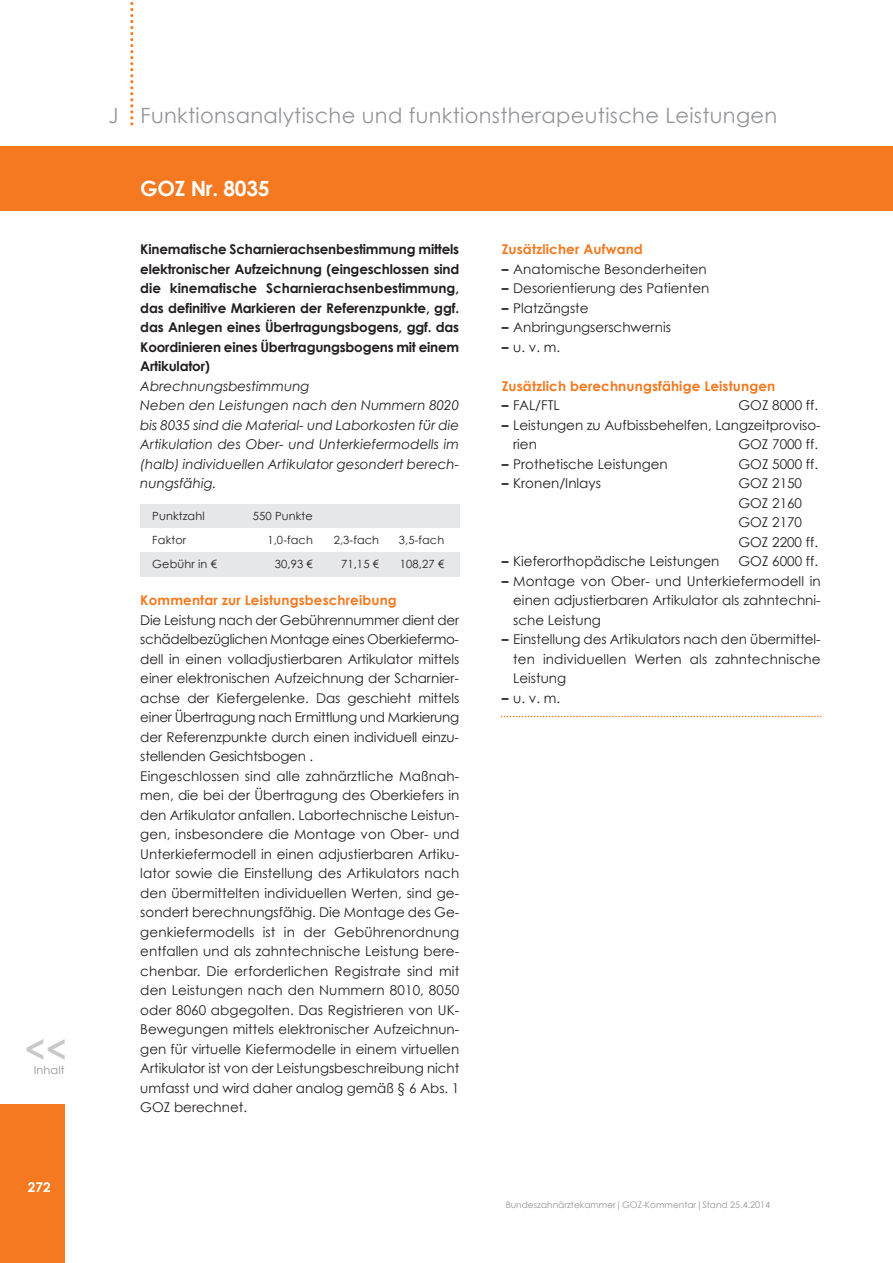
<style>
.page{position:relative;width:893px;height:1263px;background:#fff}
.page>*{position:absolute;margin:0;border:0;box-sizing:border-box;transform-origin:0 0}
.t1{font:700 34.35px "Century Gothic";color:#c7c8ca}
.t2{font:21px "Century Gothic";letter-spacing:.015em;color:#939598}
.t3{font:700 21px "Century Gothic";letter-spacing:-.015em;color:#fff}
.t4{font:13.5px/19.5px "Century Gothic";color:#231f20}
.t5{font:700 13.5px/19.5px "Century Gothic";letter-spacing:-.015em;color:#231f20;text-align:justify}
.t6{font:italic 13.5px/19.5px "Century Gothic";color:#231f20}
.t7{font:700 13.5px "Century Gothic";letter-spacing:.01em;color:#f47921}
.t8{font:700 13.5px "Century Gothic";color:#fff}
.t9{font:11.25px "Century Gothic";letter-spacing:.01em;color:#231f20}
.t10{font:11.25px "Century Gothic";letter-spacing:.015em;color:#939598}
.t11{font:9px "Century Gothic";color:#939598}
.s1{font-weight:700}
</style>
<div class="page">
<div style="left:0;top:146px;width:893px;height:65px;background:#f47921"></div>
<svg style="left:130px;top:2px;width:3px;height:123px"></svg>
<div style="left:0;top:1105px;width:65px;height:158px;background:#f47921"></div>
<div style="left:140px;top:505px;width:97px;height:24px;background:#e6e7e9"></div>
<div style="left:237px;top:505px;width:76px;height:24px;background:#e6e7e9"></div>
<div style="left:313px;top:505px;width:66px;height:24px;background:#e6e7e9"></div>
<div style="left:379px;top:505px;width:80px;height:24px;background:#e6e7e9"></div>
<div style="left:140px;top:553px;width:97px;height:24px;background:#e6e7e9"></div>
<div style="left:237px;top:553px;width:76px;height:24px;background:#e6e7e9"></div>
<div style="left:313px;top:553px;width:66px;height:24px;background:#e6e7e9"></div>
<div style="left:379px;top:553px;width:80px;height:24px;background:#e6e7e9"></div>
<svg style="left:501px;top:716px;width:321px;height:1px"></svg>
<h1 class="t1" style="left:25px;top:1028px;width:43px">&lt;&lt;</h1>
<p class="t10" style="left:34px;top:1063px;width:32px">Inhalt</p>
<p class="t8" style="left:28px;top:1178px;width:24px">272</p>
<h2 class="t2" style="left:109px;top:102px;width:670px">J Funktionsanalytische und funktionstherapeutische Leistungen</h2>
<h2 class="t3" style="left:140px;top:175px;width:131px">GOZ Nr. 8035</h2>
<p class="t5" style="left:140px;top:239px;width:320px">Kinematische Scharnierachsenbestimmung mittels elektronischer Aufzeichnung (eingeschlossen sind die kinematische Scharnierachsenbestimmung, das definitive Markieren der Referenzpunkte, ggf. das Anlegen eines Übertragungsbogens, ggf. das Koordinieren eines Übertragungsbogens mit einem Artikulator)</p>
<p class="t6" style="left:140px;top:376px;width:320px">Abrechnungsbestimmung<br>Neben den Leistungen nach den Nummern 8020 bis 8035 sind die Material- und Laborkosten für die Artikulation des Ober- und Unterkiefermodells im (halb) individuellen Artikulator gesondert berech&shy;nungsfähig.</p>
<p class="t9" style="left:152px;top:508px;width:54px">Punktzahl</p>
<p class="t9" style="left:253px;top:508px;width:61px">550 Punkte</p>
<p class="t9" style="left:152px;top:532px;width:35px">Faktor</p>
<p class="t9" style="left:267px;top:532px;width:47px">1,0-fach</p>
<p class="t9" style="left:334px;top:532px;width:47px">2,3-fach</p>
<p class="t9" style="left:399px;top:532px;width:47px">3,5-fach</p>
<p class="t9" style="left:152px;top:557px;width:66px">Gebühr in €</p>
<p class="t9" style="left:275px;top:557px;width:40px">30,93 €</p>
<p class="t9" style="left:341px;top:557px;width:40px">71,15 €</p>
<p class="t9" style="left:400px;top:557px;width:46px">108,27 €</p>
<p class="t7" style="left:140px;top:592px;width:258px">Kommentar zur Leistungsbeschreibung</p>
<p class="t4" style="left:140px;top:610px;width:320px">Die Leistung nach der Gebührennummer dient der schädelbezüglichen Montage eines Oberkiefermo&shy;dell in einen volladjustierbaren Artikulator mittels einer elektronischen Aufzeichnung der Scharnier&shy;achse der Kiefergelenke. Das geschieht mittels einer Übertragung nach Ermittlung und Markierung der Referenzpunkte durch einen individuell einzu&shy;stellenden Gesichtsbogen .<br>Eingeschlossen sind alle zahnärztliche Maßnah&shy;men, die bei der Übertragung des Oberkiefers in den Artikulator anfallen. Labortechnische Leistun&shy;gen, insbesondere die Montage von Ober- und Unterkiefermodell in einen adjustierbaren Artiku&shy;lator sowie die Einstellung des Artikulators nach den übermittelten individuellen Werten, sind ge&shy;sondert berechnungsfähig. Die Montage des Ge&shy;genkiefermodells ist in der Gebührenordnung entfallen und als zahntechnische Leistung bere&shy;chenbar. Die erforderlichen Registrate sind mit den Leistungen nach den Nummern 8010, 8050 oder 8060 abgegolten. Das Registrieren von UK-Bewegungen mittels elektronischer Aufzeichnun&shy;gen für virtuelle Kiefermodelle in einem virtuellen Artikulator ist von der Leistungsbeschreibung nicht umfasst und wird daher analog gemäß § 6 Abs. 1<br>GOZ berechnet.</p>
<p class="t7" style="left:502px;top:241px;width:143px">Zusätzlicher Aufwand</p>
<p class="t4" style="left:502px;top:259px;width:207px"><span class="s1">–</span> Anatomische Besonderheiten</p>
<p class="t4" style="left:502px;top:278px;width:209px"><span class="s1">–</span> Desorientierung des Patienten</p>
<p class="t4" style="left:502px;top:298px;width:88px"><span class="s1">–</span> Platzängste</p>
<p class="t4" style="left:502px;top:317px;width:171px"><span class="s1">–</span> Anbringungserschwernis</p>
<p class="t4" style="left:502px;top:337px;width:60px"><span class="s1">–</span> u. v. m.</p>
<p class="t7" style="left:502px;top:377px;width:275px">Zusätzlich berechnungsfähige Leistungen</p>
<p class="t4" style="left:502px;top:395px;width:59px"><span class="s1">–</span> FAL/FTL</p>
<p class="t4" style="left:738px;top:395px;width:81px">GOZ 8000 ff.</p>
<p class="t4" style="left:513px;top:415px;width:309px;text-indent:-11px"><span class="s1">–</span> Leistungen zu Aufbissbehelfen, Langzeitproviso&shy;rien</p>
<p class="t4" style="left:738px;top:434px;width:81px">GOZ 7000 ff.</p>
<p class="t4" style="left:502px;top:454px;width:168px"><span class="s1">–</span> Prothetische Leistungen</p>
<p class="t4" style="left:738px;top:454px;width:81px">GOZ 5000 ff.</p>
<p class="t4" style="left:502px;top:473px;width:101px"><span class="s1">–</span> Kronen/Inlays</p>
<p class="t4" style="left:738px;top:473px;width:81px">GOZ 2150<br>GOZ 2160<br>GOZ 2170<br>GOZ 2200 ff.</p>
<p class="t4" style="left:502px;top:551px;width:219px"><span class="s1">–</span> Kieferorthopädische Leistungen</p>
<p class="t4" style="left:738px;top:551px;width:81px">GOZ 6000 ff.</p>
<p class="t4" style="left:513px;top:571px;width:309px;text-align:justify;text-indent:-11px"><span class="s1">–</span> Montage von Ober- und Unterkiefermodell in einen adjustierbaren Artikulator als zahntechni&shy;sche Leistung</p>
<p class="t4" style="left:513px;top:629px;width:309px;text-align:justify;text-indent:-11px"><span class="s1">–</span> Einstellung des Artikulators nach den übermittel&shy;ten individuellen Werten als zahntechnische Leistung</p>
<p class="t4" style="left:502px;top:688px;width:60px"><span class="s1">–</span> u. v. m.</p>
<p class="t11" style="left:506px;top:1199px;width:266px">Bundeszahnärztekammer|GOZ-Kommentar|Stand 25.4.2014</p>
</div>
